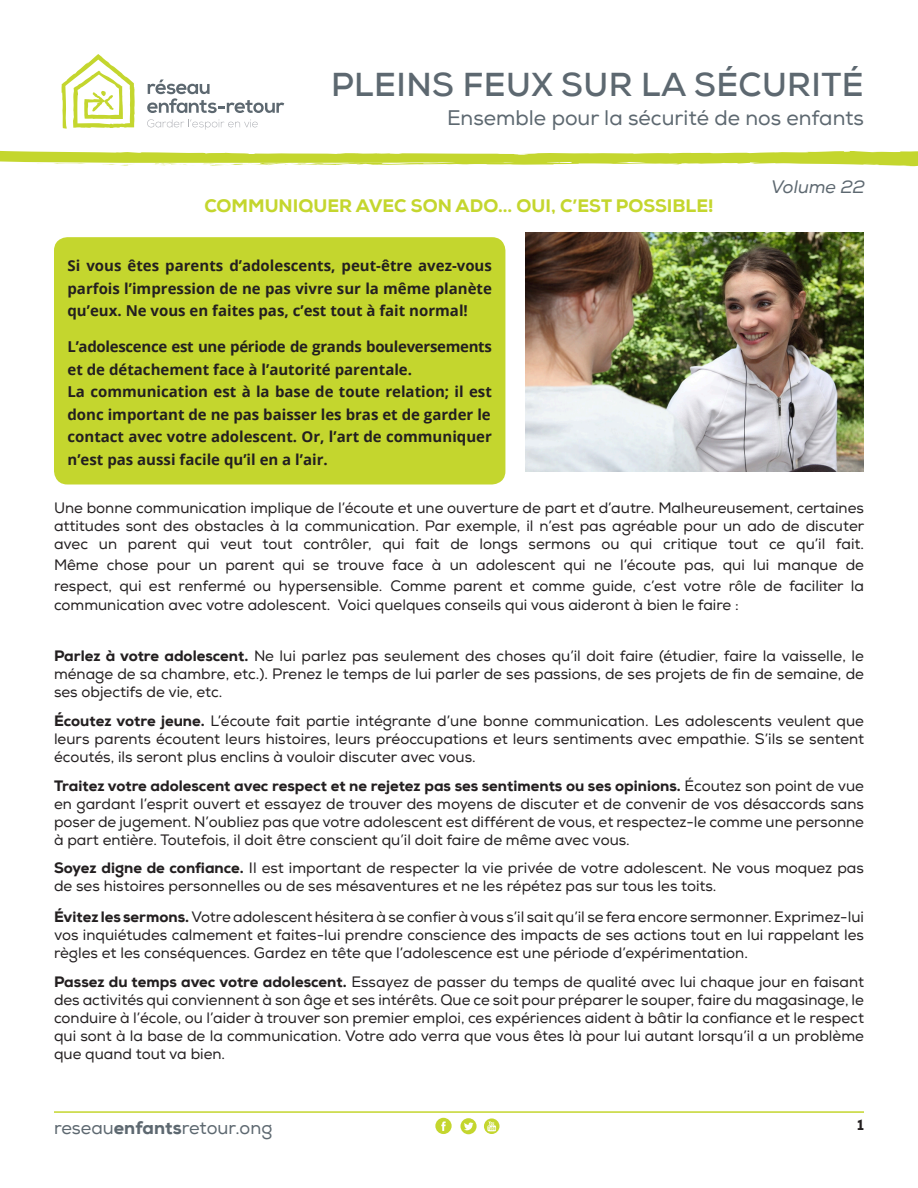
<style>
.page{position:relative;width:918px;height:1188px;background:#fff}
.page>*{position:absolute;margin:0;border:0;box-sizing:border-box;transform-origin:0 0}
.t1{font:700 33px "Nexa";letter-spacing:.015em;color:#5d6870}
.t2{font:21px "Nexa";color:#5d6870}
.t3{font:800 18px "Nexa";color:#c4d62e}
.t4{font:18px "Nexa";color:#5d6870}
.t5{font:italic 18px "Nexa";color:#5d6870}
.t6{font:15px/18px "Nexa";color:#231f20;text-align:justify}
.t7{font:700 15px/22.5px "Open Sans";color:#231f20;text-align:justify}
.t8{font:800 15px "Nexa";color:#231f20}
.s1{font-weight:800}
</style>
<div class="page">
<svg style="left:147px;top:119px;width:111px;height:11px"></svg>
<svg style="left:62px;top:54px;width:73px;height:74px"></svg>
<svg style="left:147px;top:80px;width:137px;height:33px"></svg>
<hr style="left:54px;top:1111px;width:810px;height:2px;background:#c4d62e">
<svg style="left:484px;top:1118px;width:15px;height:16px"></svg>
<svg style="left:435px;top:1118px;width:17px;height:16px"></svg>
<svg style="left:460px;top:1118px;width:17px;height:16px"></svg>
<svg style="left:0;top:150px;width:918px;height:16px"></svg>
<img style="left:526px;top:232px;width:338px;height:240px">
<div style="left:54px;top:237px;width:451px;height:247px;background:#c4d62e;border-radius:14px"></div>
<h1 class="t1" style="left:331px;top:64px;width:534px">PLEINS FEUX SUR LA SÉCURITÉ</h1>
<h2 class="t2" style="left:447px;top:105px;width:418px">Ensemble pour la sécurité de nos enfants</h2>
<p class="t3" style="left:204px;top:194px;width:511px">COMMUNIQUER AVEC SON ADO... OUI, C’EST POSSIBLE!</p>
<p class="t7" style="left:68px;top:254px;width:426px">Si vous êtes parents d’adolescents, peut-être avez-vous parfois l’impression de ne pas vivre sur la même planète qu’eux. Ne vous en faites pas, c’est tout à fait normal!</p>
<p class="t7" style="left:68px;top:335px;width:426px;text-align:left">L’adolescence est une période de grands bouleversements et de détachement face à l’autorité parentale.<br>La communication est à la base de toute relation; il est donc important de ne pas baisser les bras et de garder le contact avec votre adolescent. Or, l’art de communiquer n’est pas aussi facile qu’il en a l’air.</p>
<p class="t5" style="left:771px;top:175px;width:95px">Volume 22</p>
<p class="t6" style="left:54px;top:500px;width:812px">Une bonne communication implique de l’écoute et une ouverture de part et d’autre. Malheureusement, certaines attitudes sont des obstacles à la communication. Par exemple, il n’est pas agréable pour un ado de discuter avec un parent qui veut tout contrôler, qui fait de longs sermons ou qui critique tout ce qu’il fait.</p>
<p class="t6" style="left:54px;top:556px;width:812px;line-height:19.8px">Même chose pour un parent qui se trouve face à un adolescent qui ne l’écoute pas, qui lui manque de respect, qui est renfermé ou hypersensible. Comme parent et comme guide, c’est votre rôle de faciliter la communication avec votre adolescent. Voici quelques conseils qui vous aideront à bien le faire :</p>
<p class="t6" style="left:54px;top:647px;width:812px"><span class="s1">Parlez à votre adolescent.</span> Ne lui parlez pas seulement des choses qu’il doit faire (étudier, faire la vaisselle, le ménage de sa chambre, etc.). Prenez le temps de lui parler de ses passions, de ses projets de fin de semaine, de ses objectifs de vie, etc.</p>
<p class="t6" style="left:54px;top:712px;width:812px"><span class="s1">Écoutez votre jeune.</span> L’écoute fait partie intégrante d’une bonne communication. Les adolescents veulent que leurs parents écoutent leurs histoires, leurs préoccupations et leurs sentiments avec empathie. S’ils se sentent écoutés, ils seront plus enclins à vouloir discuter avec vous.</p>
<p class="t6" style="left:54px;top:777px;width:812px"><span class="s1">Traitez votre adolescent avec respect et ne rejetez pas ses sentiments ou ses opinions.</span> Écoutez son point de vue en gardant l’esprit ouvert et essayez de trouver des moyens de discuter et de convenir de vos désaccords sans poser de jugement. N’oubliez pas que votre adolescent est différent de vous, et respectez-le comme une personne à part entière. Toutefois, il doit être conscient qu’il doit faire de même avec vous.</p>
<p class="t6" style="left:54px;top:860px;width:811px"><span class="s1">Soyez digne de confiance.</span> Il est important de respecter la vie privée de votre adolescent. Ne vous moquez pas de ses histoires personnelles ou de ses mésaventures et ne les répétez pas sur tous les toits.</p>
<p class="t6" style="left:54px;top:908px;width:812px"><span class="s1">Évitez les sermons.</span> Votre adolescent hésitera à se confier à vous s’il sait qu’il se fera encore sermonner. Exprimez-lui vos inquiétudes calmement et faites-lui prendre conscience des impacts de ses actions tout en lui rappelant les règles et les conséquences. Gardez en tête que l’adolescence est une période d’expérimentation.</p>
<p class="t6" style="left:54px;top:973px;width:812px"><span class="s1">Passez du temps avec votre adolescent.</span> Essayez de passer du temps de qualité avec lui chaque jour en faisant des activités qui conviennent à son âge et ses intérêts. Que ce soit pour préparer le souper, faire du magasinage, le conduire à l’école, ou l’aider à trouver son premier emploi, ces expériences aident à bâtir la confiance et le respect qui sont à la base de la communication. Votre ado verra que vous êtes là pour lui autant lorsqu’il a un problème que quand tout va bien.</p>
<p class="t4" style="left:54px;top:1117px;width:220px">reseau<span class="s1">enfants</span>retour.ong</p>
<p class="t8" style="left:857px;top:1116px;width:8px">1</p>
</div>
